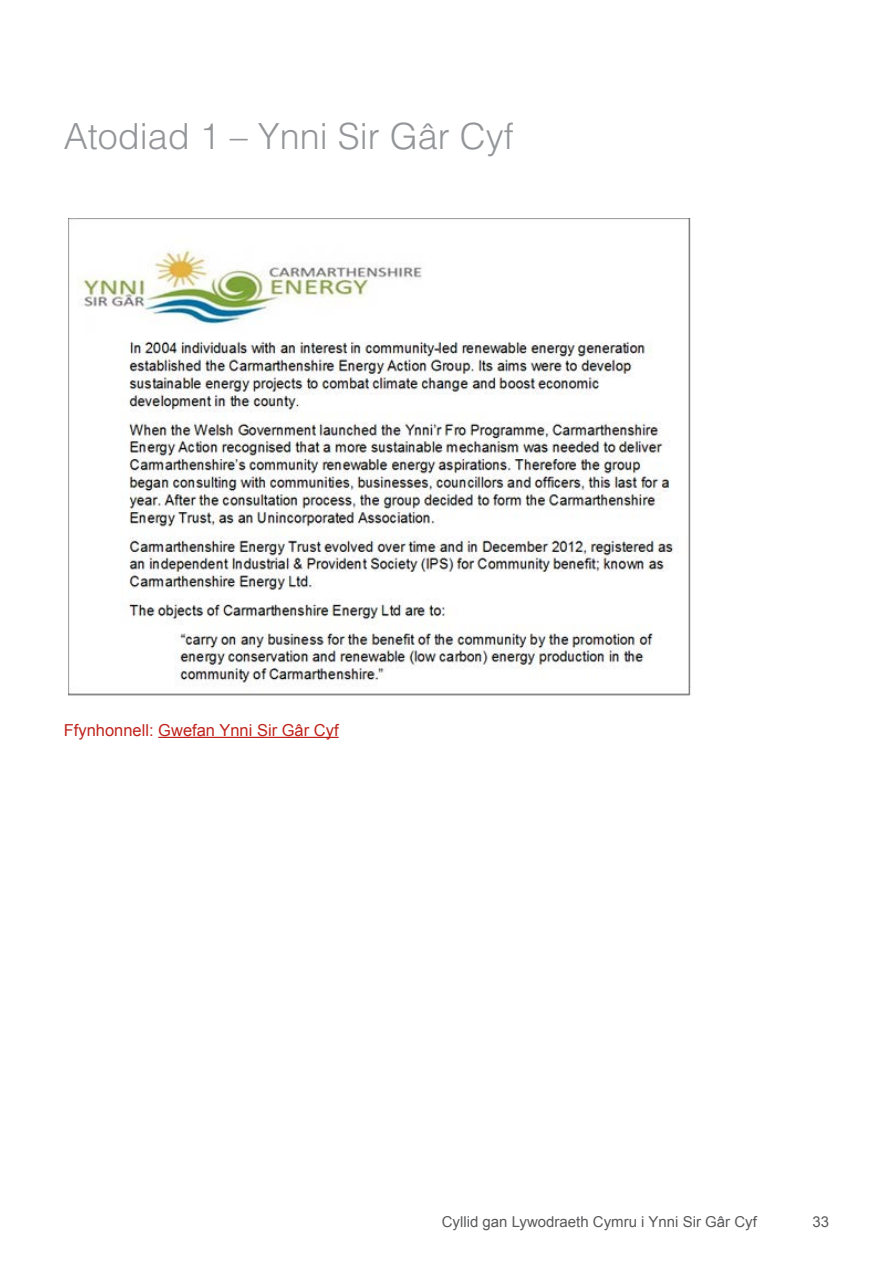
<style>
.page{position:relative;width:893px;height:1263px;background:#fff}
.page>*{position:absolute;margin:0;border:0;box-sizing:border-box;transform-origin:0 0}
.t1{font:300 36px "Helvetica LT Std";color:#939598}
.Exhibit_source{font:16.5px "Arial";color:#bf231b}
.t2{font:15px "Arial";color:#58595b}
</style>
<div class="page">
<hr style="left:158px;top:737px;width:181px;height:1px;background:#bf231b">
<img style="left:68px;top:218px;width:624px;height:478px">
<p class="t1" style="left:64px;top:114px;width:452px">Atodiad 1 – Ynni Sir Gâr Cyf</p>
<p class="Exhibit_source" style="left:64px;top:719px;width:276px">Ffynhonnell: Gwefan Ynni Sir Gâr Cyf</p>
<p class="t2" style="left:442px;top:1212px;width:317px">Cyllid gan Lywodraeth Cymru i Ynni Sir Gâr Cyf</p>
<p class="t2" style="left:812px;top:1212px;width:18px">33</p>
</div>
